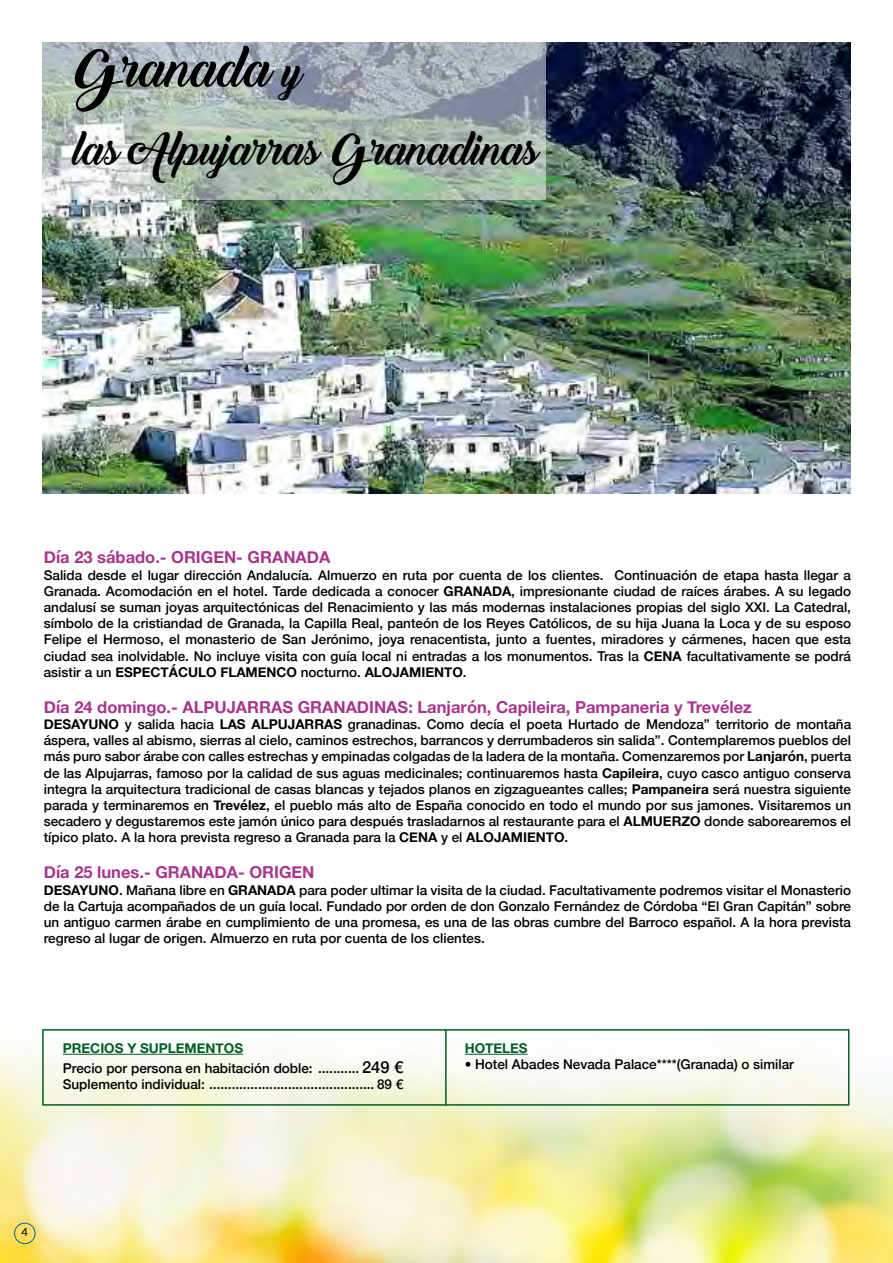
<style>
.page{position:relative;width:893px;height:1263px;background:#fff}
.page>*{position:absolute;margin:0;border:0;box-sizing:border-box;transform-origin:0 0}
.t1{font:51px "Backto Black Demo";color:#000}
.t2{font:42px "Backto Black Demo";color:#000}
.t3{font:700 16.5px "Helvetica Neue";color:#a7358b}
.t4{font:500 13.5px/16.2px "Helvetica Neue";color:#000;text-align:justify}
.t5{font:700 13.5px "Helvetica Neue";color:#005f27}
.t6{font:11.25px "Lato";color:#000}
.s1{font-size:42px}
.s2{font-weight:700}
.s3{font-weight:700;color:#005f27}
.s4{font-size:16.5px}
</style>
<div class="page">
<img style="left:0;top:1029px;width:893px;height:234px">
<img style="left:43px;top:43px;width:807px;height:450px">
<svg style="left:43px;top:42px;width:503px;height:158px;background:#acb9b5"></svg>
<div style="left:14px;top:1223px;width:21px;height:21px;border:1px solid #006697;border-radius:50%"></div>
<hr style="left:63px;top:1054px;width:180px;height:1px;background:#005f27">
<hr style="left:465px;top:1054px;width:63px;height:1px;background:#005f27">
<div style="left:42px;top:1029px;width:807px;height:77px;border:2px solid #005f27"></div>
<hr style="left:445px;top:1029px;width:2px;height:77px;background:#005f27">
<h1 class="t1" style="left:74px;top:40px;width:230px">Granada <span class="s1">y</span></h1>
<h2 class="t2" style="left:74px;top:126px;width:466px">las Alpujarras Granadinas</h2>
<p class="t3" style="left:44px;top:545px;width:288px">Día 23 sábado.- ORIGEN- GRANADA</p>
<p class="t4" style="left:44px;top:566px;width:809px">Salida desde el lugar dirección Andalucía. Almuerzo en ruta por cuenta de los clientes. Continuación de etapa hasta llegar a Granada. Acomodación en el hotel. Tarde dedicada a conocer <span class="s2">GRANADA</span>, impresionante ciudad de raíces árabes. A su legado andalusí se suman joyas arquitectónicas del Renacimiento y las más modernas instalaciones propias del siglo XXI. La Catedral, símbolo de la cristiandad de Granada, la Capilla Real, panteón de los Reyes Católicos, de su hija Juana la Loca y de su esposo Felipe el Hermoso, el monasterio de San Jerónimo, joya renacentista, junto a fuentes, miradores y cármenes, hacen que esta ciudad sea inolvidable. No incluye visita con guía local ni entradas a los monumentos. Tras la <span class="s2">CENA</span> facultativamente se podrá asistir a un <span class="s2">ESPECTÁCULO FLAMENCO</span> nocturno. <span class="s2">ALOJAMIENTO</span>.</p>
<p class="t3" style="left:44px;top:694px;width:709px">Día 24 domingo.- ALPUJARRAS GRANADINAS: Lanjarón, Capileira, Pampaneria y Trevélez</p>
<p class="t4" style="left:44px;top:715px;width:809px"><span class="s2">DESAYUNO</span> y salida hacia <span class="s2">LAS ALPUJARRAS</span> granadinas. Como decía el poeta Hurtado de Mendoza” territorio de montaña áspera, valles al abismo, sierras al cielo, caminos estrechos, barrancos y derrumbaderos sin salida”. Contemplaremos pueblos del más puro sabor árabe con calles estrechas y empinadas colgadas de la ladera de la montaña. Comenzaremos por <span class="s2">Lanjarón</span>, puerta de las Alpujarras, famoso por la calidad de sus aguas medicinales; continuaremos hasta <span class="s2">Capileira</span>, cuyo casco antiguo conserva integra la arquitectura tradicional de casas blancas y tejados planos en zigzagueantes calles; <span class="s2">Pampaneira</span> será nuestra siguiente parada y terminaremos en <span class="s2">Trevélez</span>, el pueblo más alto de España conocido en todo el mundo por sus jamones. Visitaremos un secadero y degustaremos este jamón único para después trasladarnos al restaurante para el <span class="s2">ALMUERZO</span> donde saborearemos el típico plato. A la hora prevista regreso a Granada para la <span class="s2">CENA</span> y el <span class="s2">ALOJAMIENTO</span>.</p>
<p class="t3" style="left:44px;top:860px;width:272px">Día 25 lunes.- GRANADA- ORIGEN</p>
<p class="t4" style="left:44px;top:881px;width:809px"><span class="s2">DESAYUNO</span>. Mañana libre en <span class="s2">GRANADA</span> para poder ultimar la visita de la ciudad. Facultativamente podremos visitar el Monasterio de la Cartuja acompañados de un guía local. Fundado por orden de don Gonzalo Fernández de Córdoba “El Gran Capitán” sobre un antiguo carmen árabe en cumplimiento de una promesa, es una de las obras cumbre del Barroco español. A la hora prevista regreso al lugar de origen. Almuerzo en ruta por cuenta de los clientes.</p>
<p class="t4" style="left:63px;top:1037px;width:342px;line-height:19.8px"><span class="s3">PRECIOS Y SUPLEMENTOS<br></span>Precio por persona en habitación doble: ........... <span class="s4">249 €</span></p>
<p class="t4" style="left:63px;top:1075px;width:342px">Suplemento individual: ............................................ 89 €</p>
<p class="t5" style="left:465px;top:1037px;width:65px">HOTELES</p>
<p class="t4" style="left:465px;top:1055px;width:331px">• Hotel Abades Nevada Palace****(Granada) o similar</p>
<p class="t6" style="left:22px;top:1223px;width:8px">4</p>
</div>
